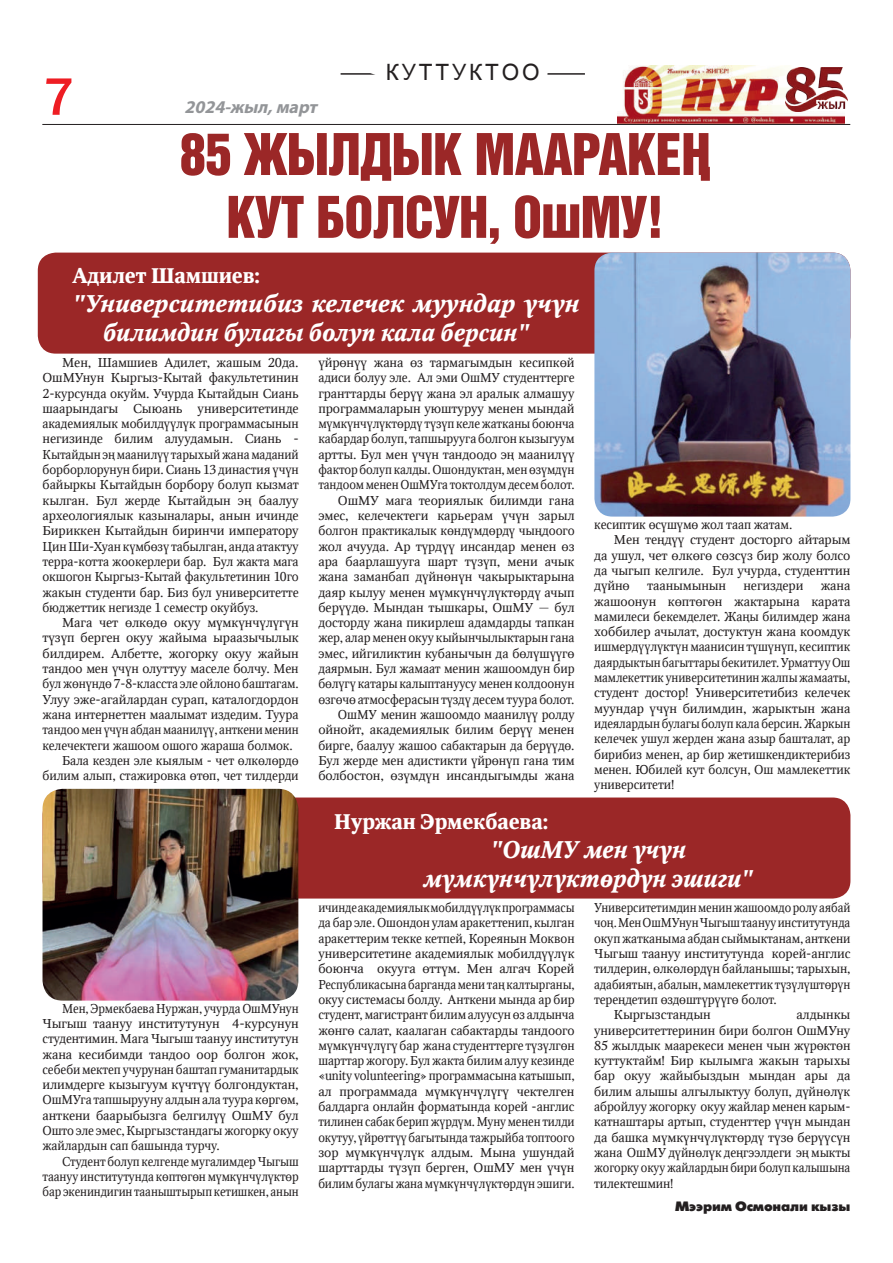
<style>
.page{position:relative;width:893px;height:1263px;background:#fff}
.page>*{position:absolute;margin:0;border:0;box-sizing:border-box;transform-origin:0 0}
.t1{font:52.95px "Q3 Franklin Gothic Medium C";color:#ee1d23}
.t2{font:52.5px/62.8px "Q3 Helvetica Inserat Cyrillic";letter-spacing:-.01em;color:#9b2727;text-align:center}
.t3{font:italic 700 24px/28.8px "Q3 Octava C";letter-spacing:-.01em;color:#fff;scale:1.05 1}
.t4{font:italic 700 24px/28.8px "Q3 Octava C";letter-spacing:-.01em;color:#fff;text-align:center}
.t5{font:22.5px "Arial Q2";letter-spacing:.125em;color:#231f20}
.t6{font:700 21px "Q3 Octava C";letter-spacing:-.01em;color:#fff}
.t7{font:italic 700 18px "Myriad Pro";color:#939598}
.t8{font:13.5px "Q3 Futuris XC";letter-spacing:-.01em;color:#231f20}
.t9{font:12.75px/15.3px "Q3 Octava C";letter-spacing:-.01em;color:#231f20;text-align:justify;scale:1.05 1}
.t10{font:12.75px/15.3px "Q3 Octava C";letter-spacing:-.01em;color:#231f20;text-align:justify;scale:.95 1}
.t11{font:12.75px/15.3px "Q3 Octava C";letter-spacing:-.01em;color:#231f20;text-align:justify}
.t12{font:12.75px/15.3px "Q3 Octava C";letter-spacing:-.01em;color:#231f20;text-align:justify;scale:.96 1}
.t13{font:12.75px "Q3 Octava C";letter-spacing:-.01em;color:#231f20;scale:1.04 1}
</style>
<div class="page">
<hr style="left:42px;top:124px;width:808px;height:1px;background:#231f20">
<img style="left:617px;top:65px;width:228px;height:58px">
<img style="left:785px;top:68px;width:63px;height:43px">
<hr style="left:341px;top:73px;width:244px;height:2px;background:#231f20">
<svg style="left:340px;top:73px;width:223px;height:2px"></svg>
<div style="left:43px;top:797px;width:807px;height:101px;background:#9b2727;border-radius:18px"></div>
<div style="left:38px;top:253px;width:812px;height:101px;background:#9b2727;border-radius:18px"></div>
<img style="left:594px;top:253px;width:256px;height:264px">
<img style="left:43px;top:789px;width:255px;height:211px">
<h1 class="t1" style="left:43px;top:67px;width:34px">7</h1>
<h3 class="t7" style="left:184px;top:96px;width:139px">2024-жыл,март</h3>
<h3 class="t5" style="left:386px;top:60px;width:155px">КУТТУКТОО</h3>
<h2 class="t2" style="left:180px;top:123px;width:533px">85 ЖЫЛДЫК МААРАКЕЎ<br>КУТ БОЛСУН, ОшМУ!</h2>
<h3 class="t6" style="left:72px;top:264px;width:189px">Адилет Шамшиев:</h3>
<h3 class="t3" style="left:103px;top:290px;width:455px;text-indent:-31px">"Университетибиз келечек муундар їчїн билимдин булагы болуп кала берсин"</h3>
<p class="t9" style="left:43px;top:355px;width:246px;text-indent:20px">Мен, Шамшиев Адилет, жашым 20да.<br>ОшМУнун Кыргыз-Кытай факультетинин 2-курсунда окуйм. Учурда Кытайдын Сиань шаарындагы Сыюань университетинде академиялык мобилдїїлїк программасынын негизинде билим алуудамын. Сиань - Кытайдын эў маанилїї тарыхый жана маданий борборлорунун бири. Сиань 13 династия їчїн байыркы Кытайдын борбору болуп кызмат кылган. Бул жерде Кытайдын эў баалуу археологиялык казыналары, анын ичинде Бириккен Кытайдын биринчи императору Цин Ши-Хуан кїмбєзї табылган, анда атактуу терра-котта жоокерлери бар. Бул жакта мага окшогон Кыргыз-Кытай факультетинин 10го жакын студенти бар. Биз бул университетте бюджеттик негизде 1 семестр окуйбуз.</p>
<p class="t9" style="left:62px;top:615px;width:227px">Мага чет єлкєдє окуу мїмкїнчїлїгїн</p>
<p class="t9" style="left:43px;top:631px;width:246px">тїзїп берген окуу жайыма ыраазычылык</p>
<p class="t9" style="left:43px;top:646px;width:246px">билдирем. Албетте, жогорку окуу жайын</p>
<p class="t11" style="left:43px;top:661px;width:258px">тандоо мен їчїн олуттуу маселе болчу. Мен</p>
<p class="t11" style="left:43px;top:676px;width:258px">бул жєнїндє 7-8-класста эле ойлоно баштагам.</p>
<p class="t9" style="left:43px;top:692px;width:246px">Улуу эже-агайлардан сурап, каталогдордон</p>
<p class="t11" style="left:43px;top:707px;width:258px">жана интернеттен маалымат издедим. Туура</p>
<p class="t10" style="left:43px;top:722px;width:271px">тандоо мен їчїн абдан маанилїї, анткени менин</p>
<p class="t11" style="left:43px;top:738px;width:252px">келечектеги жашоом ошого жараша болмок.</p>
<p class="t11" style="left:62px;top:753px;width:238px">Бала кезден эле кыялым - чет єлкєлєрдє</p>
<p class="t11" style="left:43px;top:768px;width:258px">билим алып, стажировка єтєп, чет тилдерди</p>
<p class="t9" style="left:318px;top:355px;width:246px;text-align:right">їйрєнїї жана єз тармагымдын кесипкєй адиси болуу эле. Ал эми ОшМУ студенттерге гранттарды берїї жана эл аралык алмашуу программаларын уюштуруу менен мындай мїмкїнчїлїктєрдї тїзїп келе жатканы боюнча кабардар болуп, тапшырууга болгон кызыгуум артты. Бул мен їчїн тандоодо эў маанилїї фактор болуп калды. Ошондуктан, мен єзїмдїн тандоом менен ОшМУга токтолдум десем болот.<br>ОшМУ мага теориялык билимди гана эмес, келечектеги карьерам їчїн зарыл болгон практикалык кєндїмдєрдї чыўдоого жол ачууда. Ар тїрдїї инсандар менен єз ара баарлашууга шарт тїзїп, мени ачык жана заманбап дїйнєнїн чакырыктарына даяр кылуу менен мїмкїнчїлїктєрдї ачып берїїдє. Мындан тышкары, ОшМУ — бул досторду жана пикирлеш адамдарды тапкан жер, алар менен окуу кыйынчылыктарын гана эмес, ийгиликтин кубанычын да бєлїшїїгє даярмын. Бул жамаат менин жашоомдун бир бєлїгї катары калыптануусу менен колдоонун єзгєчє атмосферасын тїздї десем туура болот.<br>ОшМУ менин жашоомдо маанилїї ролду ойнойт, академиялык билим берїї менен бирге, баалуу жашоо сабактарын да берїїдє.<br>Бул жерде мен адистикти їйрєнїп гана тим болбостон, єзїмдїн инсандыгымды жана</p>
<p class="t11" style="left:594px;top:517px;width:200px">кесиптик єсїшїмє жол таап жатам.</p>
<p class="t9" style="left:614px;top:532px;width:227px">Мен теўдїї студент досторго айтарым</p>
<p class="t9" style="left:594px;top:548px;width:246px">да ушул, чет єлкєгє сєзсїз бир жолу болсо</p>
<p class="t9" style="left:594px;top:563px;width:246px">да чыгып келгиле. Бул учурда, студенттин</p>
<p class="t9" style="left:594px;top:578px;width:35px">дїйнє</p>
<p class="t9" style="left:647px;top:578px;width:77px">таанымынын</p>
<p class="t9" style="left:743px;top:578px;width:59px">негиздери</p>
<p class="t9" style="left:594px;top:578px;width:246px;text-indent:226px">жана жашоонун кєптєгєн жактарына карата мамилеси бекемделет. Жаўы билимдер жана хоббилер ачылат, достуктун жана коомдук ишмердїїлїктїн маанисин тїшїнїп, кесиптик даярдыктын багыттары бекитилет. Урматтуу Ош мамлекеттик университетинин жалпы жамааты, студент достор! Университетибиз келечек муундар їчїн билимдин, жарыктын жана идеялардын булагы болуп кала берсин. Жаркын келечек ушул жерден жана азыр башталат, ар бирибиз менен, ар бир жетишкендиктерибиз менен. Юбилей кут болсун, Ош мамлекеттик университети!</p>
<p class="t12" style="left:43px;top:1001px;width:268px;text-indent:20px">Мен, Эрмекбаева Нуржан, учурда ОшМУнун Чыгыш таануу институтунун 4-курсунун студентимин. Мага Чыгыш таануу институтун жана кесибимди тандоо оор болгон жок, себеби мектеп учурунан баштап гуманитардык илимдерге кызыгуум кїчтїї болгондуктан, ОшМУга тапшырууну алдын ала туура кєргєм, анткени баарыбызга белгилїї ОшМУ бул Ошто эле эмес, Кыргызстандагы жогорку окуу жайлардын сап башында турчу.</p>
<p class="t11" style="left:43px;top:1154px;width:258px;text-indent:20px">Студент болуп келгенде мугалимдер Чыгыш таануу институтунда кєптєгєн мїмкїнчїлїктєр бар экениндигин тааныштырып кетишкен, анын</p>
<h3 class="t6" style="left:334px;top:810px;width:215px">Нуржан Эрмекбаева:</h3>
<h3 class="t4" style="left:423px;top:836px;width:331px">"ОшМУ мен їчїн мїмкїнчїлїктєрдїн эшиги"</h3>
<p class="t10" style="left:318px;top:900px;width:271px">ичинде академиялык мобилдїїлїк программасы да бар эле. Ошондон улам аракеттенип, кылган аракеттерим текке кетпей, Кореянын Моквон университетине академиялык мобилдїїлїк боюнча окууга єттїм. Мен алгач Корей Республикасына барганда мени таў калтырганы, окуу системасы болду. Анткени мында ар бир студент, магистрант билим алуусун єз алдынча жєнгє салат, каалаган сабактарды тандоого мїмкїнчїлїгї бар жана студенттерге тїзїлгєн шарттар жогору. Бул жакта билим алуу кезинде «unity volunteering» программасына катышып, ал программада мїмкїнчїлїгї чектелген балдарга онлайн форматында корей -англис тилинен сабак берип жїрдїм. Муну менен тилди окутуу, їйрєттїї багытында тажрыйба топтоого зор мїмкїнчїлїк алдым. Мына ушундай шарттарды тїзїп берген, ОшМУ мен їчїн билим булагы жана мїмкїнчїлїктєрдїн эшиги.</p>
<p class="t10" style="left:594px;top:900px;width:271px">Университетимдин менин жашоомдо ролу аябай</p>
<p class="t10" style="left:594px;top:916px;width:271px">чоў. Мен ОшМУнун Чыгыш таануу институтунда</p>
<p class="t11" style="left:594px;top:931px;width:258px">окуп жатканыма абдан сыймыктанам, анткени</p>
<p class="t13" style="left:594px;top:946px;width:248px">Чыгыш таануу институтунда корей-англис</p>
<p class="t11" style="left:594px;top:961px;width:258px">тилдерин, єлкєлєрдїн байланышы; тарыхын,</p>
<p class="t12" style="left:594px;top:977px;width:268px">адабиятын, абалын, мамлекеттик тїзїлїштєрїн</p>
<p class="t11" style="left:594px;top:992px;width:184px">тереўдетип єздєштїрїїгє болот.</p>
<p class="t9" style="left:614px;top:1007px;width:94px">Кыргызстандын</p>
<p class="t9" style="left:594px;top:1007px;width:246px;text-indent:202px">алдынкы университеттеринин бири болгон ОшМУну 85 жылдык маарекеси менен чын жїрєктєн куттуктайм! Бир кылымга жакын тарыхы бар окуу жайыбыздын мындан ары да билим алышы алгылыктуу болуп, дїйнєлїк абройлуу жогорку окуу жайлар менен карым&shy;катнаштары артып, студенттер їчїн мындан да башка мїмкїнчїлїктєрдї тїзє берїїсїн жана ОшМУ дїйнєлїк деўгээлдеги эў мыкты жогорку окуу жайлардын бири болуп калышына тилектешмин!</p>
<p class="t8" style="left:675px;top:1199px;width:177px">Мээрим Осмонали кызы</p>
</div>
